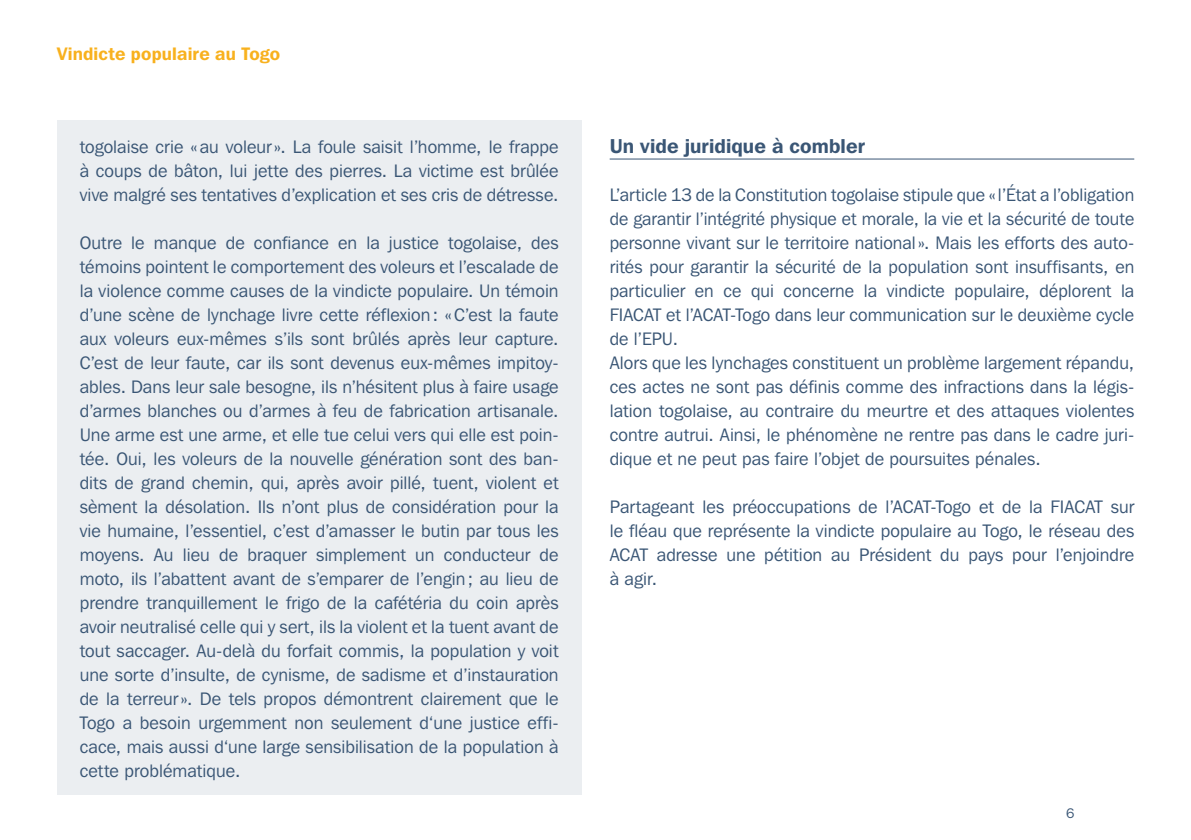
<style>
.page{position:relative;width:1191px;height:840px;background:#fff}
.page>*{position:absolute;margin:0;border:0;box-sizing:border-box;transform-origin:0 0}
.t1{font:600 20px "Franklin Gothic IT Cby BT";letter-spacing:.005em;color:#3a5675}
.t2{font:18px/24px "Franklin Gothic IT Cby BT";letter-spacing:.005em;color:#3a5675;text-align:justify}
.t3{font:600 18px "Franklin Gothic IT Cby BT";letter-spacing:.01em;color:#f8b11e}
.t4{font:14px "Franklin Gothic";color:#3a5675}
</style>
<div class="page">
<div style="left:57px;top:120px;width:524px;height:674px;background:#ebeef1"></div>
<hr style="left:609px;top:158px;width:525px;height:1px;background:#3a5675">
<p class="t3" style="left:57px;top:42px;width:225px">Vindicte populaire au Togo</p>
<p class="t2" style="left:80px;top:134px;width:480px">togolaise crie «au voleur». La foule saisit l’homme, le frappe à coups de bâton, lui jette des pierres. La victime est brûlée vive malgré ses tentatives d’explication et ses cris de détresse.</p>
<p class="t2" style="left:80px;top:230px;width:480px">Outre le manque de confiance en la justice togolaise, des témoins pointent le comportement des voleurs et l’escalade de la violence comme causes de la vindicte populaire. Un témoin d’une scène de lynchage livre cette réflexion: «C’est la faute aux voleurs eux-mêmes s’ils sont brûlés après leur capture.<br>C’est de leur faute, car ils sont devenus eux-mêmes impitoy&shy;ables. Dans leur sale besogne, ils n’hésitent plus à faire usage d’armes blanches ou d’armes à feu de fabrication artisanale.<br>Une arme est une arme, et elle tue celui vers qui elle est poin&shy;tée. Oui, les voleurs de la nouvelle génération sont des ban&shy;dits de grand chemin, qui, après avoir pillé, tuent, violent et sèment la désolation. Ils n’ont plus de considération pour la vie humaine, l’essentiel, c’est d’amasser le butin par tous les moyens. Au lieu de braquer simplement un conducteur de moto, ils l’abattent avant de s’emparer de l’engin; au lieu de prendre tranquillement le frigo de la cafétéria du coin après avoir neutralisé celle qui y sert, ils la violent et la tuent avant de tout saccager. Au-delà du forfait commis, la population y voit une sorte d’insulte, de cynisme, de sadisme et d’instauration de la terreur». De tels propos démontrent clairement que le Togo a besoin urgemment non seulement d‘une justice effi&shy;cace, mais aussi d‘une large sensibilisation de la population à cette problématique.</p>
<p class="t1" style="left:609px;top:133px;width:257px">Un vide juridique à combler</p>
<p class="t2" style="left:609px;top:182px;width:526px;text-align:left">L’article 13 de la Constitution togolaise stipule que «l’État a l’obligation de garantir l’intégrité physique et morale, la vie et la sécurité de toute personne vivant sur le territoire national». Mais les efforts des auto&shy;rités pour garantir la sécurité de la population sont insuffisants, en particulier en ce qui concerne la vindicte populaire, déplorent la FIACAT et l’ACAT-Togo dans leur communication sur le deuxième cycle de l’EPU.<br>Alors que les lynchages constituent un problème largement répandu, ces actes ne sont pas définis comme des infractions dans la légis&shy;lation togolaise, au contraire du meurtre et des attaques violentes contre autrui. Ainsi, le phénomène ne rentre pas dans le cadre juri&shy;dique et ne peut pas faire l’objet de poursuites pénales.</p>
<p class="t2" style="left:609px;top:494px;width:526px">Partageant les préoccupations de l’ACAT-Togo et de la FIACAT sur le fléau que représente la vindicte populaire au Togo, le réseau des ACAT adresse une pétition au Président du pays pour l’enjoindre à agir.</p>
<p class="t4" style="left:1066px;top:805px;width:10px">6</p>
</div>
